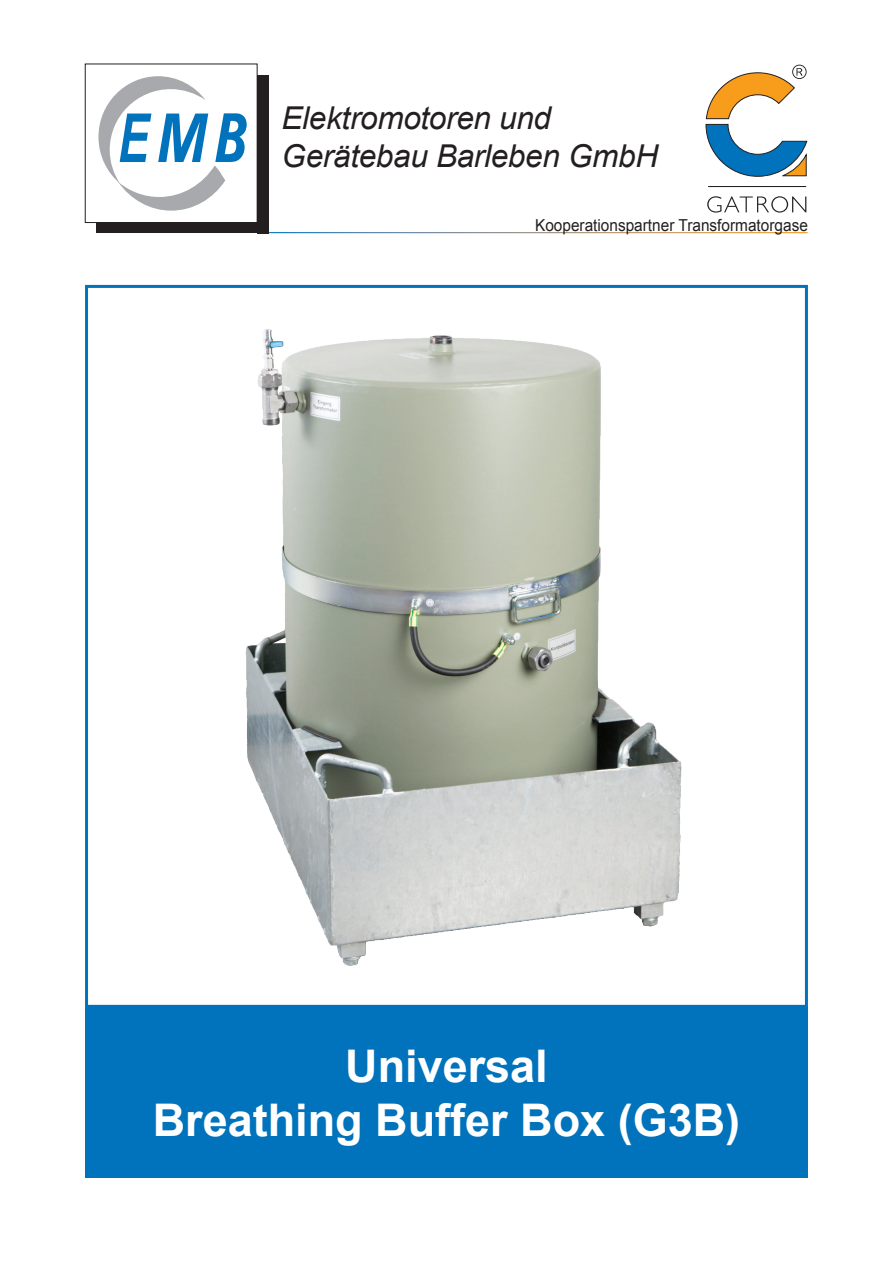
<style>
.page{position:relative;width:893px;height:1263px;background:#fff}
.page>*{position:absolute;margin:0;border:0;box-sizing:border-box;transform-origin:0 0}
.t1{font:700 45px/54px "Arial";color:#fff;text-align:center}
.t2{font:italic 31.5px/37.8px "Arial";letter-spacing:-.01em;color:#231f20}
.t3{font:16.5px "Arial";color:#231f20;scale:.93 1}
</style>
<div class="page">
<div style="left:85px;top:1008px;width:723px;height:170px;background:#0073bc"></div>
<div style="left:85px;top:64px;width:172px;height:159px;border:1px solid #231f20"></div>
<div style="left:257px;top:75px;width:12px;height:158px;background:#231f20"></div>
<div style="left:96px;top:223px;width:162px;height:10px;background:#231f20"></div>
<svg style="left:98px;top:76px;width:149px;height:135px"></svg>
<svg style="left:707px;top:196px;width:99px;height:17px"></svg>
<hr style="left:708px;top:186px;width:98px;height:1px;background:#231f20">
<svg style="left:705px;top:65px;width:103px;height:112px"></svg>
<img style="left:245px;top:329px;width:437px;height:636px">
<div style="left:85px;top:285px;width:723px;height:723px;border:3px solid #0073bc"></div>
<p class="t2" style="left:282px;top:100px;width:378px">Elektromotoren und<br>Gerätebau Barleben GmbH</p>
<p class="t3" style="left:535px;top:214px;width:295px">Kooperationspartner Transformatorgase</p>
<h1 class="t1" style="left:153px;top:1041px;width:589px">Universal<br>Breathing Buffer Box (G3B)</h1>
</div>
